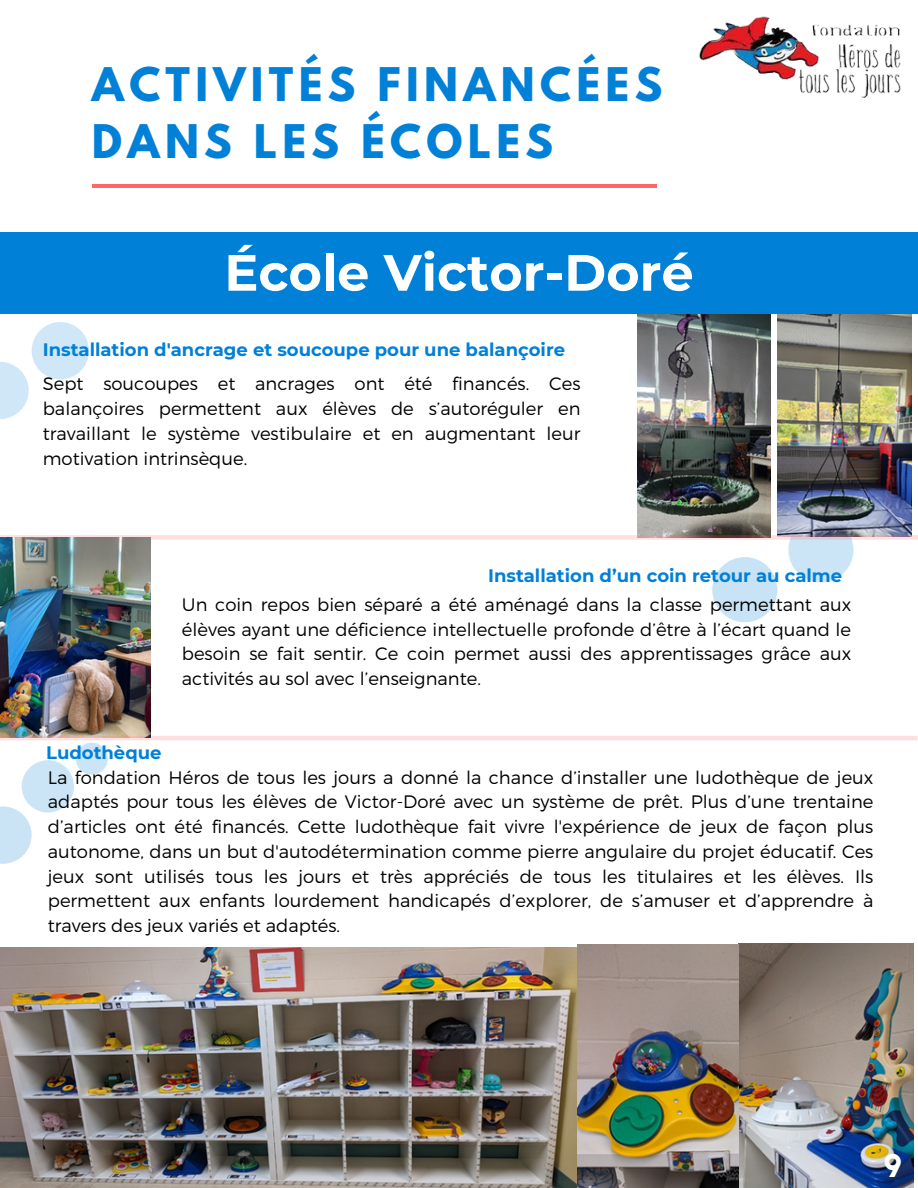
<style>
.page{position:relative;width:918px;height:1188px;background:#fff}
.page>*{position:absolute;margin:0;border:0;box-sizing:border-box;transform-origin:0 0}
.t1{font:700 50.85px "Montserrat";color:#fff}
.t2{font:700 41.1px/57.3px "League Spartan";letter-spacing:.13em;color:#0080d6}
.t3{font:700 33.9px "Atkinson Hyperlegible";color:#fff}
.t4{font:300 18px/24.8px "Montserrat";color:#000;text-align:justify}
.t5{font:700 18px "Montserrat";color:#0080d6}
</style>
<div class="page">
<img style="left:699px;top:16px;width:202px;height:82px">
<hr style="left:92px;top:184px;width:565px;height:4px;background:#ff6767">
<div style="left:0;top:232px;width:918px;height:82px;background:#0080d6"></div>
<div style="left:788px;top:517px;width:66px;height:65px;background:#cce5f6;border-radius:50%"></div>
<img style="left:777px;top:314px;width:134px;height:221px">
<img style="left:638px;top:314px;width:133px;height:221px">
<svg style="left:0;top:535px;width:918px;height:5px;background:#e6cccd"></svg>
<div style="left:22px;top:760px;width:52px;height:53px;background:#cce5f6;border-radius:50%"></div>
<img style="left:0;top:538px;width:151px;height:198px">
<svg style="left:0;top:736px;width:918px;height:4px;background:#fadbda"></svg>
<img style="left:738px;top:943px;width:176px;height:245px">
<img style="left:0;top:947px;width:577px;height:241px">
<img style="left:577px;top:945px;width:161px;height:243px">
<div style="left:76px;top:743px;width:32px;height:32px;background:#cce5f6;border-radius:50%"></div>
<div style="left:32px;top:322px;width:57px;height:57px;background:#cfe7f7;border-radius:50%"></div>
<div style="left:712px;top:557px;width:65px;height:65px;background:#c7e3f5;border-radius:50%"></div>
<svg style="left:0;top:362px;width:29px;height:57px;fill:#cfe7f7"></svg>
<svg style="left:0;top:806px;width:32px;height:58px;fill:#cae4f6"></svg>
<h2 class="t2" style="left:92px;top:61px;width:572px">ACTIVITÉS FINANCÉES<br>DANS LES ÉCOLES</h2>
<p class="t1" style="left:224px;top:242px;width:471px">École Victor-Doré</p>
<h1 class="t5" style="left:43px;top:338px;width:524px">Installation d'ancrage et soucoupe pour une balançoire</h1>
<p class="t4" style="left:43px;top:371px;width:539px">Sept soucoupes et ancrages ont été financés. Ces balançoires permettent aux élèves de s’autoréguler en travaillant le système vestibulaire et en augmentant leur motivation intrinsèque.</p>
<p class="t5" style="left:488px;top:565px;width:356px">Installation d’un coin retour au calme</p>
<h3 class="t4" style="left:182px;top:591px;width:671px">Un coin repos bien séparé a été aménagé dans la classe permettant aux élèves ayant une déficience intellectuelle profonde d’être à l’écart quand le besoin se fait sentir. Ce coin permet aussi des apprentissages grâce aux activités au sol avec l’enseignante.</h3>
<p class="t5" style="left:46px;top:741px;width:117px">Ludothèque</p>
<p class="t4" style="left:48px;top:764px;width:827px">La fondation Héros de tous les jours a donné la chance d’installer une ludothèque de jeux adaptés pour tous les élèves de Victor-Doré avec un système de prêt. Plus d’une trentaine d’articles ont été financés. Cette ludothèque fait vivre l'expérience de jeux de façon plus autonome, dans un but d'autodétermination comme pierre angulaire du projet éducatif. Ces jeux sont utilisés tous les jours et très appréciés de tous les titulaires et les élèves. Ils permettent aux enfants lourdement handicapés d’explorer, de s’amuser et d’apprendre à travers des jeux variés et adaptés.</p>
<p class="t3" style="left:883px;top:1145px;width:20px">9</p>
</div>
